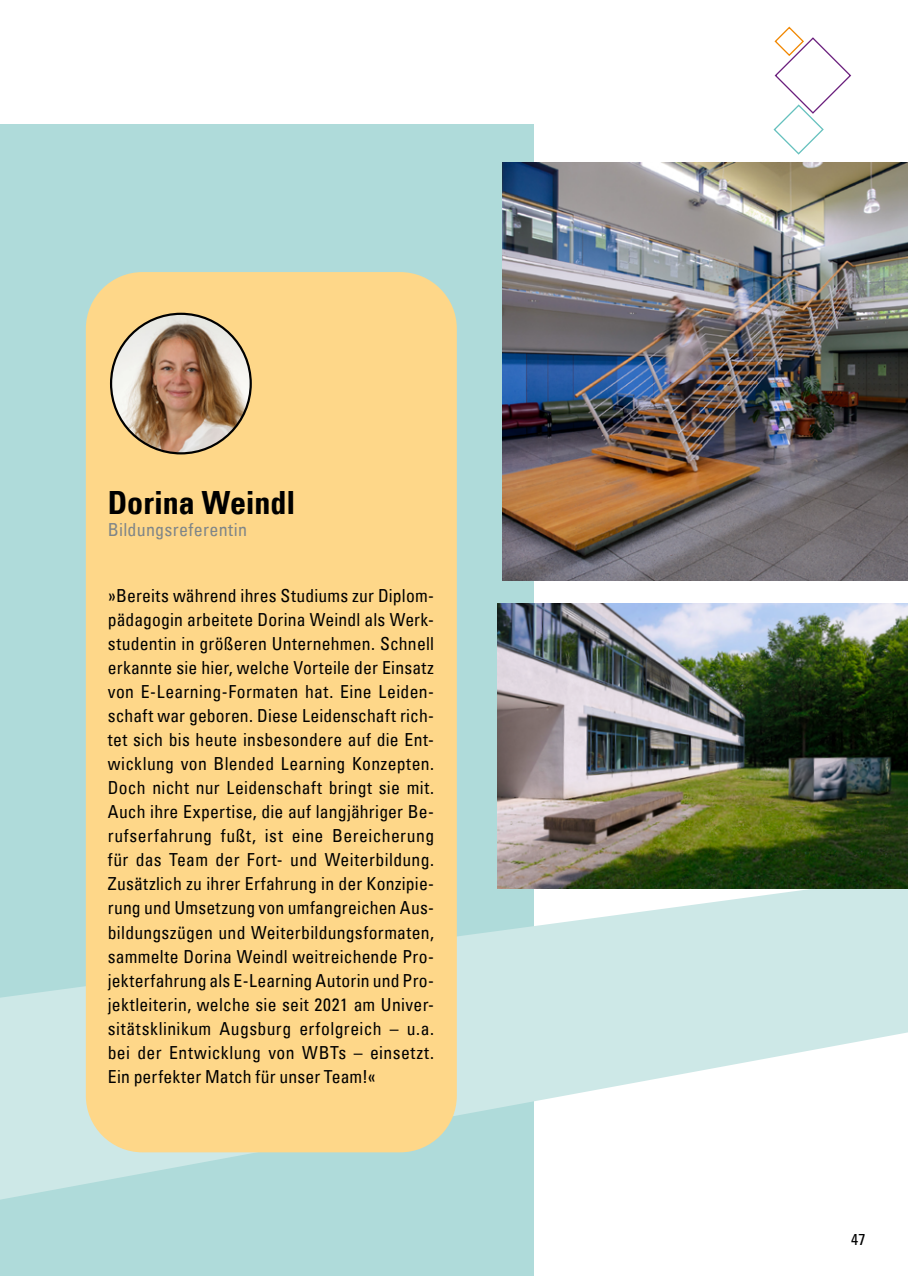
<style>
.page{position:relative;width:908px;height:1276px;background:#fff}
.page>*{position:absolute;margin:0;border:0;box-sizing:border-box;transform-origin:0 0}
.t1{font:32px "Univers Com 67 Bold Cond";letter-spacing:-.005em;color:#000}
.t2{font:condensed 18px/24px "Univers Com 57";letter-spacing:.02em;color:#000;text-align:justify}
.t3{font:condensed 18px "Univers Com 57";letter-spacing:.015em;color:#7e8588}
.t4{font:condensed 16px "Univers Com 57";color:#000}
</style>
<div class="page">
<div style="left:0;top:125px;width:533px;height:1151px;background:#afdbda"></div>
<svg style="left:773px;top:26px;width:78px;height:129px"></svg>
<svg style="left:0;top:876px;width:907px;height:323px;fill:#cde8e7"></svg>
<img style="left:502px;top:162px;width:405px;height:418px">
<img style="left:497px;top:604px;width:410px;height:284px">
<div style="left:86px;top:272px;width:370px;height:880px;background:#fed789;border-radius:57px"></div>
<img style="left:111px;top:314px;width:139px;height:139px;border-radius:70px">
<h1 class="t1" style="left:108px;top:483px;width:189px">Dorina Weindl</h1>
<p class="t3" style="left:108px;top:518px;width:141px">Bildungsreferentin</p>
<p class="t2" style="left:108px;top:584px;width:328px">»Bereits während ihres Studiums zur Diplom&shy;pädagogin arbeitete Dorina Weindl als Werk&shy;studentin in größeren Unternehmen. Schnell erkannte sie hier, welche Vorteile der Einsatz von E-Learning-Formaten hat. Eine Leiden&shy;schaft war geboren. Diese Leidenschaft rich&shy;tet sich bis heute insbesondere auf die Ent&shy;wicklung von Blended Learning Konzepten.<br>Doch nicht nur Leidenschaft bringt sie mit.<br>Auch ihre Expertise, die auf langjähriger Be&shy;rufserfahrung fußt, ist eine Bereicherung für das Team der Fort- und Weiterbildung.<br>Zusätzlich zu ihrer Erfahrung in der Konzipie&shy;rung und Umsetzung von umfangreichen Aus&shy;bildungszügen und Weiterbildungsformaten, sammelte Dorina Weindl weitreichende Pro&shy;jekterfahrung als E-Learning Autorin und Pro&shy;jektleiterin, welche sie seit 2021 am Univer&shy;sitätsklinikum Augsburg erfolgreich – u.a. bei der Entwicklung von WBTs – einsetzt.<br>Ein perfekter Match für unser Team!«</p>
<p class="t4" style="left:850px;top:1229px;width:16px">47</p>
</div>
